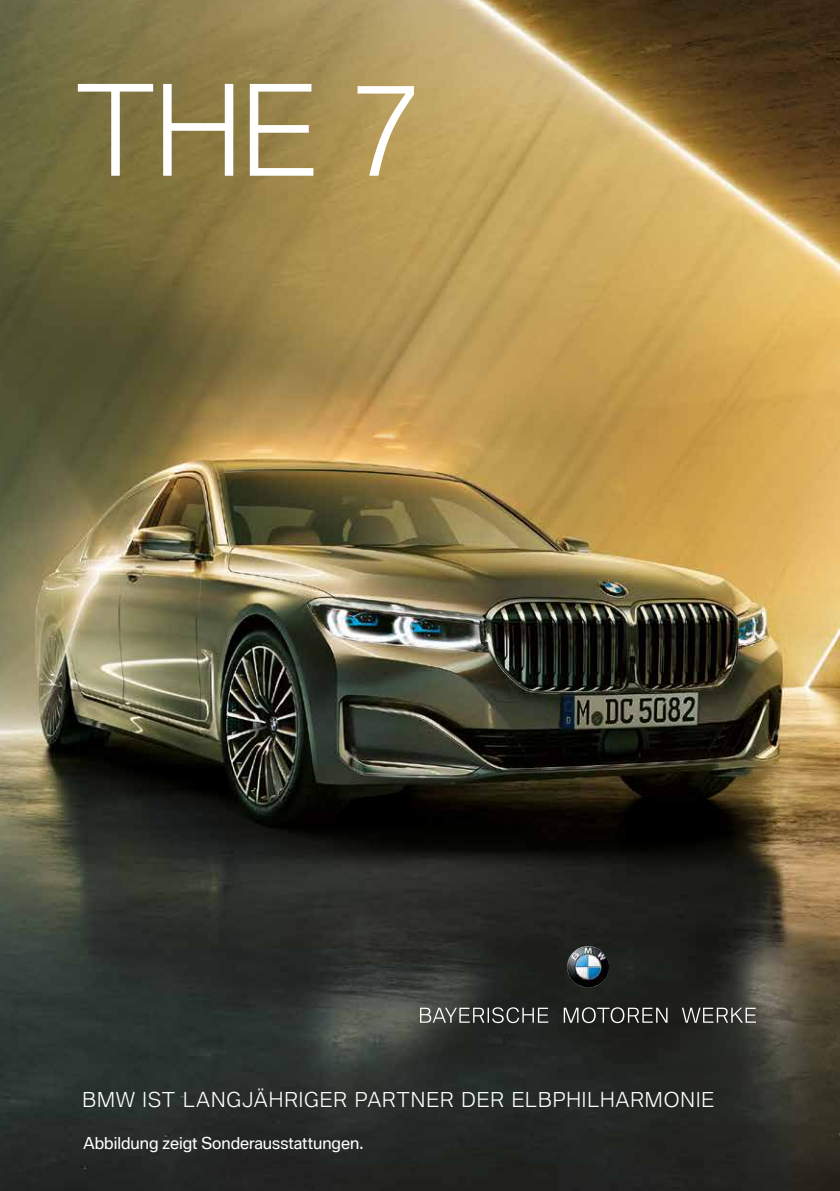
<style>
.page{position:relative;width:840px;height:1191px;background:#fff}
.page>*{position:absolute;margin:0;border:0;box-sizing:border-box;transform-origin:0 0}
.t1{font:300 121.8px "BMW Type Global Pro";color:#fff}
.t2{font:300 20px "BMW Type Global Pro";letter-spacing:.05em;color:#fff}
.t3{font:16px "BMW Type Global Pro";color:#fff}
</style>
<div class="page">
<img style="left:0;top:0;width:839px;height:1191px">
<img style="left:566px;top:946px;width:42px;height:42px">
<svg style="left:420px;top:1007px;width:335px;height:16px;background:#565855"></svg>
<h1 class="t1" style="left:75px;top:44px;width:346px">THE 7</h1>
<p class="t2" style="left:82px;top:1085px;width:633px">BMW IST LANGJÄHRIGER PARTNER DER ELBPHILHARMONIE</p>
<p class="t3" style="left:83px;top:1131px;width:281px">Abbildung zeigt Sonderausstattungen.</p>
</div>
